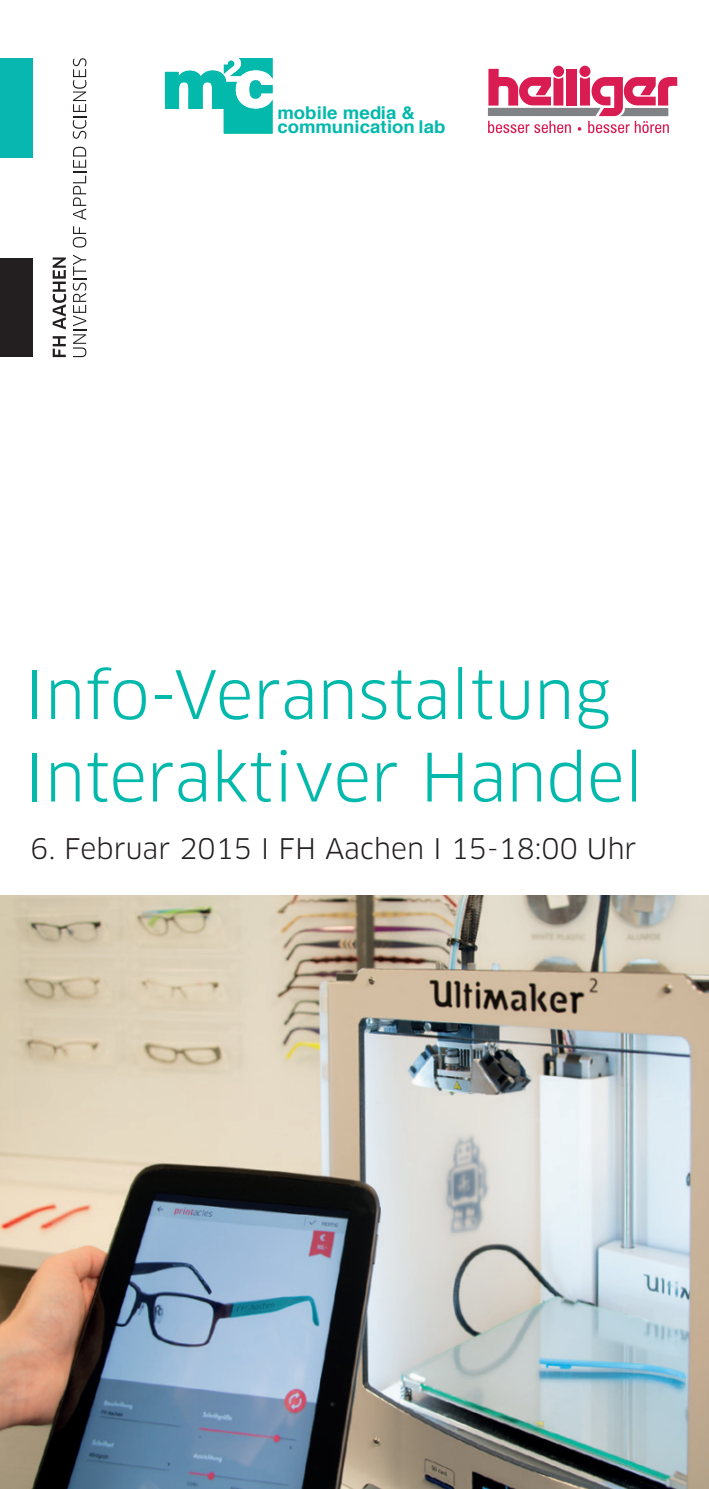
<style>
.page{position:relative;width:709px;height:1489px;background:#fff}
.page>*{position:absolute;margin:0;border:0;box-sizing:border-box;transform-origin:0 0}
.t1{font:65px/82.5px "Clan Pro";color:#03b9ac}
.t2{font:27.75px "Clan Pro";color:#231f20}
.t3{font:700 17.75px/14px "Helvetica";color:#03b9ac;scale:1.05 1}
</style>
<div class="page">
<img style="left:0;top:895px;width:709px;height:593px">
<div style="left:579px;top:66px;width:11px;height:11px;background:#d91c52;border-radius:50%"></div>
<div style="left:553px;top:66px;width:11px;height:11px;background:#d91c52;border-radius:50%"></div>
<svg style="left:488px;top:69px;width:189px;height:64px"></svg>
<svg style="left:165px;top:58px;width:108px;height:76px"></svg>
<svg style="left:53px;top:336px;width:13px;height:21px"></svg>
<svg style="left:53px;top:257px;width:13px;height:72px"></svg>
<svg style="left:73px;top:254px;width:13px;height:103px"></svg>
<svg style="left:73px;top:226px;width:13px;height:21px"></svg>
<svg style="left:73px;top:147px;width:13px;height:73px"></svg>
<svg style="left:73px;top:58px;width:13px;height:81px"></svg>
<div style="left:0;top:257px;width:32px;height:100px;background:#231f20"></div>
<div style="left:0;top:58px;width:32px;height:100px;background:#08b8b0"></div>
<p class="t3" style="left:277px;top:106px;width:162px">mobile media &amp; communication lab</p>
<p class="t1" style="left:24px;top:653px;width:620px">Info-Veranstaltung<br>Interaktiver Handel</p>
<p class="t2" style="left:31px;top:832px;width:607px">6. Februar 2015 I FH Aachen I 15-18:00 Uhr</p>
</div>
